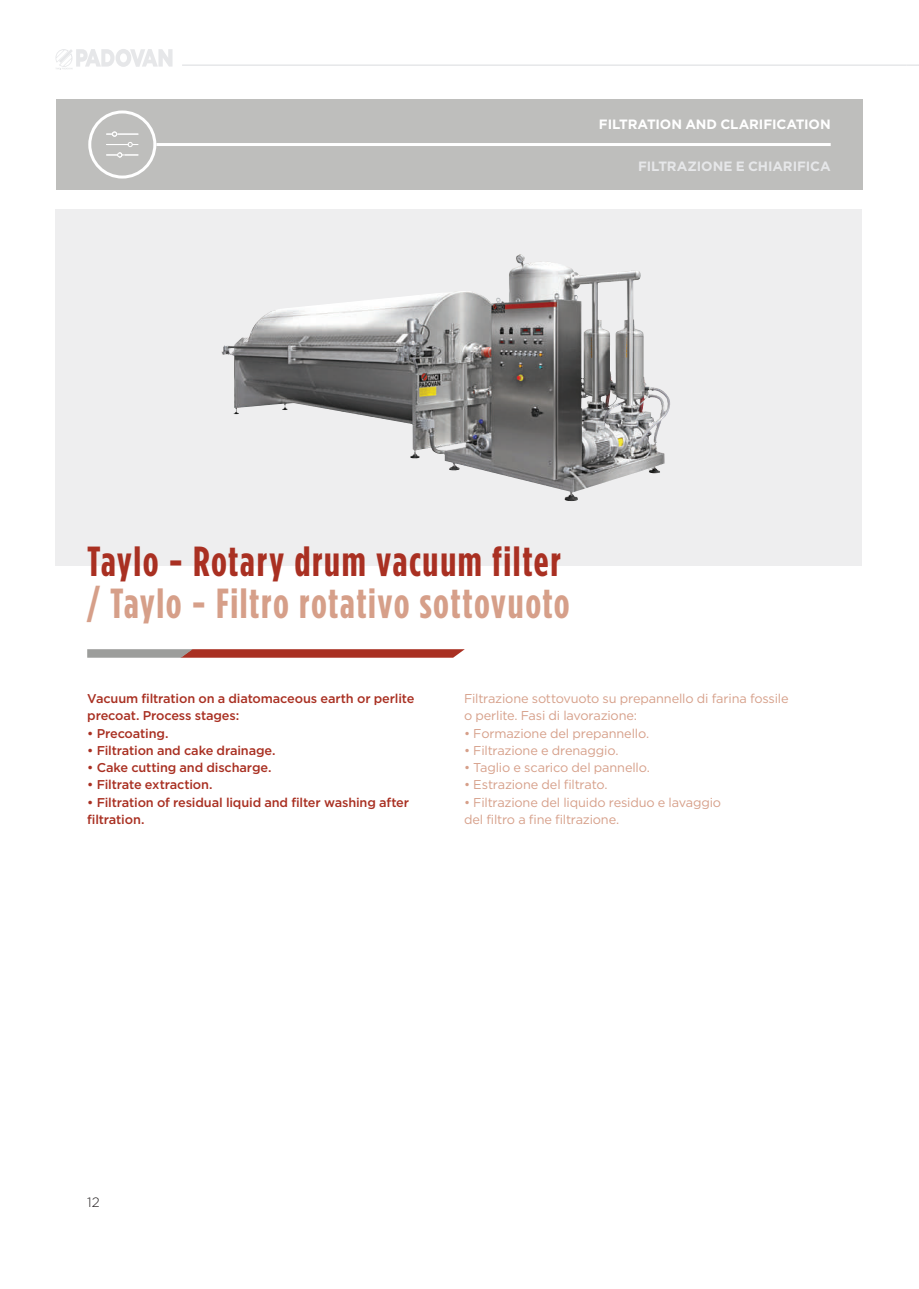
<style>
.page{position:relative;width:919px;height:1289px;background:#fff}
.page>*{position:absolute;margin:0;border:0;box-sizing:border-box;transform-origin:0 0}
.t1{font:700 condensed 42px "Gotham HTF";letter-spacing:.035em;color:#d69f89}
.t2{font:700 condensed 42px "Gotham HTF";letter-spacing:.04em;color:#a93022}
.t3{font:700 13.5px "Gotham HTF";letter-spacing:-.01em;color:#fff}
.t4{font:700 13.5px "Gotham HTF";letter-spacing:-.01em;color:#e6e7e9}
.t5{font:300 13.5px "Gotham HTF";color:#231f20}
.t6{font:12.75px/17.2px "Gotham HTF";letter-spacing:-.015em;color:#d69f89}
.t7{font:500 12.75px/17.2px "Gotham HTF";letter-spacing:-.01em;color:#a93022}
</style>
<div class="page">
<div style="left:56px;top:99px;width:806px;height:91px;background:#bebebc"></div>
<hr style="left:156px;top:143px;width:674px;height:3px;background:#fff">
<div style="left:88px;top:110px;width:68px;height:68px;border:3px solid #fff;border-radius:50%"></div>
<svg style="left:106px;top:131px;width:32px;height:26px"></svg>
<svg style="left:55px;top:210px;width:806px;height:356px;fill:#eeeeef"></svg>
<img style="left:475px;top:255px;width:46px;height:48px">
<svg style="left:906px;top:64px;width:12px;height:2px"></svg>
<svg style="left:87px;top:649px;width:378px;height:8px"></svg>
<svg style="left:55px;top:49px;width:117px;height:20px"></svg>
<hr style="left:182px;top:64px;width:724px;height:2px;background:#e6e7e9">
<p class="t3" style="left:599px;top:117px;width:233px">FILTRATION AND CLARIFICATION</p>
<p class="t4" style="left:638px;top:159px;width:194px">FILTRAZIONE E CHIARIFICA</p>
<h1 class="t2" style="left:87px;top:537px;width:475px">Taylo - Rotary drum vacuum filter</h1>
<h1 class="t1" style="left:87px;top:579px;width:484px">/ Taylo - Filtro rotativo sottovuoto</h1>
<p class="t7" style="left:87px;top:689px;width:328px">Vacuum filtration on a diatomaceous earth or perlite precoat. Process stages:</p>
<p class="t7" style="left:87px;top:724px;width:83px">• Precoating.</p>
<p class="t7" style="left:87px;top:741px;width:190px">• Filtration and cake drainage.</p>
<p class="t7" style="left:87px;top:758px;width:186px">• Cake cutting and discharge.</p>
<p class="t7" style="left:87px;top:776px;width:127px">• Filtrate extraction.</p>
<p class="t7" style="left:87px;top:793px;width:323px">• Filtration of residual liquid and filter washing after filtration.</p>
<p class="t6" style="left:464px;top:689px;width:326px">Filtrazione sottovuoto su prepannello di farina fossile o perlite. Fasi di lavorazione:</p>
<p class="t6" style="left:464px;top:724px;width:187px">• Formazione del prepannello.</p>
<p class="t6" style="left:464px;top:741px;width:156px">• Filtrazione e drenaggio.</p>
<p class="t6" style="left:464px;top:758px;width:187px">• Taglio e scarico del pannello.</p>
<p class="t6" style="left:464px;top:776px;width:145px">• Estrazione del filtrato.</p>
<p class="t6" style="left:464px;top:793px;width:259px">• Filtrazione del liquido residuo e lavaggio del filtro a fine filtrazione.</p>
<p class="t5" style="left:87px;top:1195px;width:14px">12</p>
</div>
